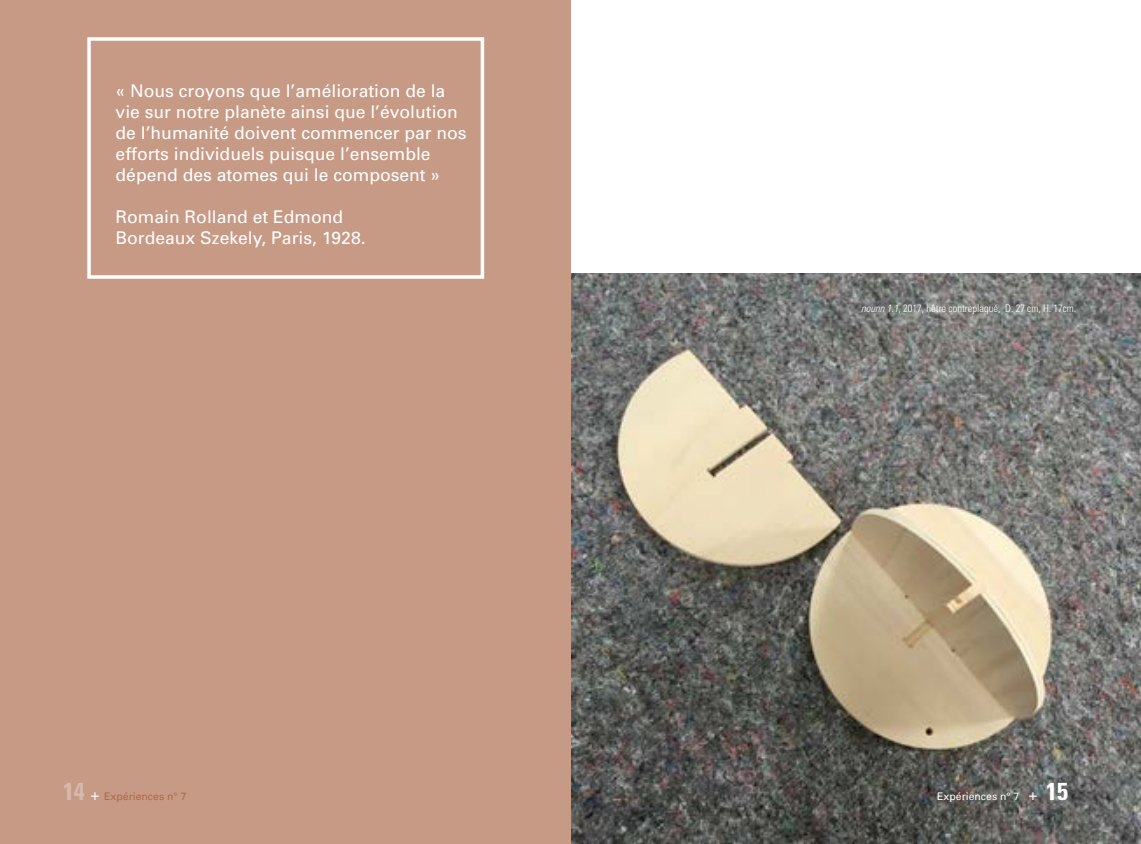
<style>
.page{position:relative;width:1141px;height:844px;background:#fff}
.page>*{position:absolute;margin:0;border:0;box-sizing:border-box;transform-origin:0 0}
.t1{font:17.5px/21px "Univers";color:#fff}
.t2{font:300 condensed 10.5px "Univers";color:#fff}
.t3{font:10.5px "Univers";color:#fff}
.t4{font:10.5px "Univers";color:#ad6946}
.s1{font-weight:700;font-stretch:condensed;font-size:24.5px;color:#d7b9ab}
.s2{font-size:15.75px;color:#fff}
.s3{font-style:italic}
.s4{font-size:15.75px}
.s5{font-weight:700;font-stretch:condensed;font-size:24.5px}
</style>
<div class="page">
<img style="left:571px;top:273px;width:570px;height:570px">
<div style="left:0;top:0;width:570px;height:843px;background:#c79a85"></div>
<div style="left:87px;top:37px;width:397px;height:242px;border:4px solid #fff"></div>
<p class="t1" style="left:116px;top:80px;width:353px">« Nous croyons que l’amélioration de la vie sur notre planète ainsi que l’évolution de l’humanité doivent commencer par nos efforts individuels puisque l’ensemble dépend des atomes qui le composent »</p>
<p class="t1" style="left:116px;top:206px;width:251px">Romain Rolland et Edmond<br>Bordeaux Szekely, Paris, 1928.</p>
<p class="t4" style="left:63px;top:790px;width:125px"><span class="s1">14</span> <span class="s2">+</span> Expériences n° 7</p>
<p class="t2" style="left:861px;top:302px;width:217px"><span class="s3">nounn1.1</span>, 2017, hêtre contreplaqué, D. 27 cm, H. 17cm.</p>
<p class="t3" style="left:937px;top:790px;width:132px">Expériences n° 7 <span class="s4">+</span> <span class="s5">15</span></p>
</div>
